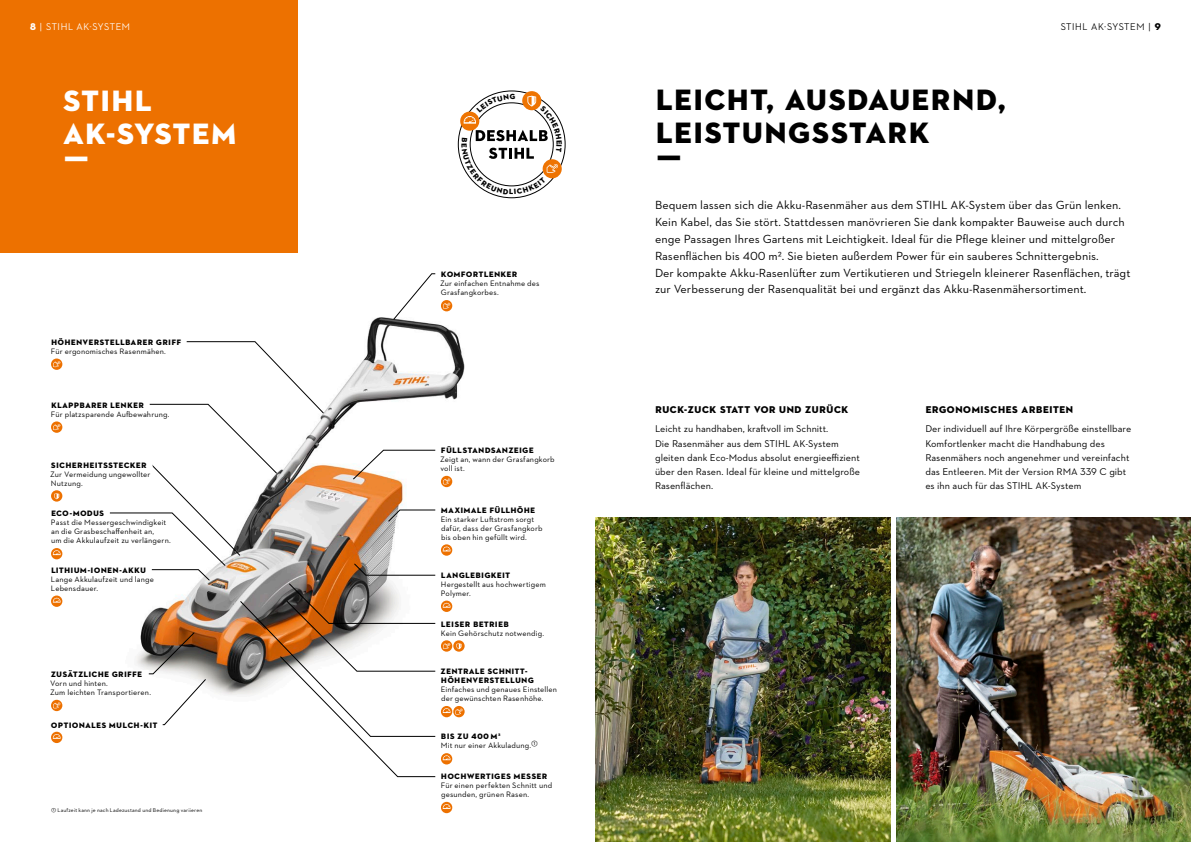
<style>
.page{position:relative;width:1191px;height:842px;background:#fff}
.page>*{position:absolute;margin:0;border:0;box-sizing:border-box;transform-origin:0 0}
.t1{font:30px/33px "STIHL Contraface Display Titling";color:#000}
.t2{font:30px/33px "STIHL Contraface Display Titling";color:#fff}
.t3{font:12px/16.8px "STIHL Contraface Text";color:#000}
.t4{font:10px/14px "STIHL Contraface Text";color:#000}
.t5{font:10px "STIHL Contraface Display Titling";color:#000}
.t6{font:500 10px "STIHL Contraface Display";color:#fff}
.t7{font:500 10px "STIHL Contraface Display";color:#000}
.t8{font:8px/9px "STIHL Contraface Text";letter-spacing:.015em;color:#000}
.t9{font:8px/9px "STIHL Contraface Display Titling";letter-spacing:.02em;color:#000}
.t10{font:5.5px "STIHL Contraface Text";letter-spacing:.025em;color:#000}
.s1{font-family:"STIHL Contraface Display Titling";font-weight:400}
</style>
<div class="page">
<img style="left:595px;top:517px;width:295px;height:325px">
<img style="left:896px;top:517px;width:295px;height:325px">
<div style="left:0;top:0;width:298px;height:252px;background:#ed7100"></div>
<svg style="left:522px;top:91px;width:19px;height:19px"></svg>
<svg style="left:393px;top:273px;width:60px;height:47px"></svg>
<svg style="left:51px;top:358px;width:11px;height:12px"></svg>
<svg style="left:51px;top:490px;width:11px;height:12px"></svg>
<svg style="left:51px;top:421px;width:11px;height:12px"></svg>
<svg style="left:51px;top:548px;width:11px;height:11px"></svg>
<div style="left:51px;top:700px;width:11px;height:11px;background:#ed7100;border-radius:50%"></div>
<svg style="left:51px;top:595px;width:11px;height:12px"></svg>
<svg style="left:51px;top:732px;width:11px;height:11px"></svg>
<div style="left:441px;top:802px;width:11px;height:11px;background:#ed7100;border-radius:50%"></div>
<svg style="left:443px;top:804px;width:7px;height:5px"></svg>
<svg style="left:53px;top:341px;width:412px;height:436px"></svg>
<svg style="left:461px;top:94px;width:101px;height:100px"></svg>
<p class="t6" style="left:30px;top:21px;width:102px"><span class="s1">8</span> | STIHL AK-SYSTEM</p>
<p class="t7" style="left:1060px;top:21px;width:102px">STIHL AK-SYSTEM | <span class="s1">9</span></p>
<h1 class="t2" style="left:62px;top:85px;width:176px">STIHL<br>AK-SYSTEM<br>Ƒ</h1>
<p class="t9" style="left:51px;top:338px;width:132px">HÖHENVERSTELLBARER GRIFF</p>
<p class="t8" style="left:51px;top:346px;width:116px">Für ergonomisches Rasenmähen.</p>
<p class="t9" style="left:51px;top:400px;width:95px">KLAPPBARER LENKER</p>
<p class="t8" style="left:51px;top:409px;width:120px">Für platzsparende Aufbewahrung.</p>
<p class="t9" style="left:51px;top:460px;width:97px">SICHERHEITSSTECKER</p>
<p class="t8" style="left:50px;top:469px;width:102px">Zur Vermeidung ungewollter<br>Nutzung.</p>
<p class="t9" style="left:51px;top:509px;width:55px">ECO-MODUS</p>
<p class="t8" style="left:51px;top:518px;width:121px">Passt die Messergeschwindigkeit an die Grasbeschaffenheit an,<br>um die Akkulaufzeit zu verlängern.</p>
<p class="t9" style="left:51px;top:566px;width:97px">LITHIUM-IONEN-AKKU</p>
<p class="t8" style="left:51px;top:574px;width:105px">Lange Akkulaufzeit und lange<br>Lebensdauer.</p>
<p class="t9" style="left:51px;top:670px;width:93px">ZUSÄTZLICHE GRIFFE</p>
<p class="t8" style="left:50px;top:679px;width:102px">Vorn und hinten.<br>Zum leichten Transportieren.</p>
<p class="t9" style="left:51px;top:721px;width:108px">OPTIONALES MULCH-KIT</p>
<p class="t10" style="left:51px;top:807px;width:153px">① Laufzeit kann je nach Ladezustand und Bedienung variieren</p>
<p class="t9" style="left:441px;top:270px;width:78px">KOMFORTLENKER</p>
<p class="t8" style="left:440px;top:279px;width:101px">Zur einfachen Entnahme des<br>Grasfangkorbes.</p>
<p class="t9" style="left:441px;top:446px;width:94px">FÜLLSTANDSANZEIGE</p>
<p class="t8" style="left:440px;top:455px;width:116px">Zeigt an, wann der Grasfangkorb voll ist.</p>
<p class="t9" style="left:441px;top:505px;width:96px">MAXIMALE FÜLLHÖHE</p>
<p class="t8" style="left:441px;top:514px;width:103px">Ein starker Luftstrom sorgt dafür, dass der Grasfangkorb bis oben hin gefüllt wird.</p>
<p class="t9" style="left:441px;top:571px;width:71px">LANGLEBIGKEIT</p>
<p class="t8" style="left:441px;top:579px;width:107px">Hergestellt aus hochwertigem<br>Polymer.</p>
<p class="t9" style="left:441px;top:619px;width:70px">LEISER BETRIEB</p>
<p class="t8" style="left:441px;top:628px;width:105px">Kein Gehörschutz notwendig.</p>
<p class="t9" style="left:440px;top:667px;width:95px">ZENTRALE SCHNITT-<br>HÖHENVERSTELLUNG</p>
<p class="t8" style="left:441px;top:685px;width:118px">Einfaches und genaues Einstellen der gewünschten Rasenhöhe.</p>
<p class="t9" style="left:441px;top:732px;width:62px">BIS ZU 400 M²</p>
<p class="t8" style="left:441px;top:741px;width:99px">Mit nur einer Akkuladung.<sup>①</sup></p>
<p class="t9" style="left:441px;top:772px;width:108px">HOCHWERTIGES MESSER</p>
<p class="t8" style="left:441px;top:781px;width:113px">Für einen perfekten Schnitt und gesunden, grünen Rasen.</p>
<h1 class="t1" style="left:655px;top:83px;width:353px">LEICHT, AUSDAUERND,<br>LEISTUNGSSTARK<br>Ƒ</h1>
<p class="t3" style="left:655px;top:197px;width:477px">Bequem lassen sich die Akku-Rasenmäher aus dem STIHL AK-System über das Grün lenken.<br>Kein Kabel, das Sie stört. Stattdessen manövrieren Sie dank kompakter Bauweise auch durch enge Passagen Ihres Gartens mit Leichtigkeit. Ideal für die Pflege kleiner und mittelgroßer Rasenflächen bis 400 m². Sie bieten außerdem Power für ein sauberes Schnittergebnis.<br>Der kompakte Akku-Rasenlüfter zum Vertikutieren und Striegeln kleinerer Rasenflächen, trägt zur Verbesserung der Rasenqualität bei und ergänzt das Akku-Rasenmähersortiment.</p>
<p class="t5" style="left:655px;top:403px;width:195px">RUCK-ZUCK STATT VOR UND ZURÜCK</p>
<p class="t4" style="left:655px;top:422px;width:206px">Leicht zu handhaben, kraftvoll im Schnitt.<br>Die Rasenmäher aus dem STIHL AK-System gleiten dank Eco-Modus absolut energieeffizient über den Rasen. Ideal für kleine und mittelgroße Rasenflächen.</p>
<p class="t5" style="left:925px;top:403px;width:150px">ERGONOMISCHES ARBEITEN</p>
<p class="t4" style="left:925px;top:422px;width:207px">Der individuell auf Ihre Körpergröße einstellbare Komfortlenker macht die Handhabung des Rasenmähers noch angenehmer und vereinfacht das Entleeren. Mit der Version RMA 339 C gibt es ihn auch für das STIHL AK-System</p>
</div>
